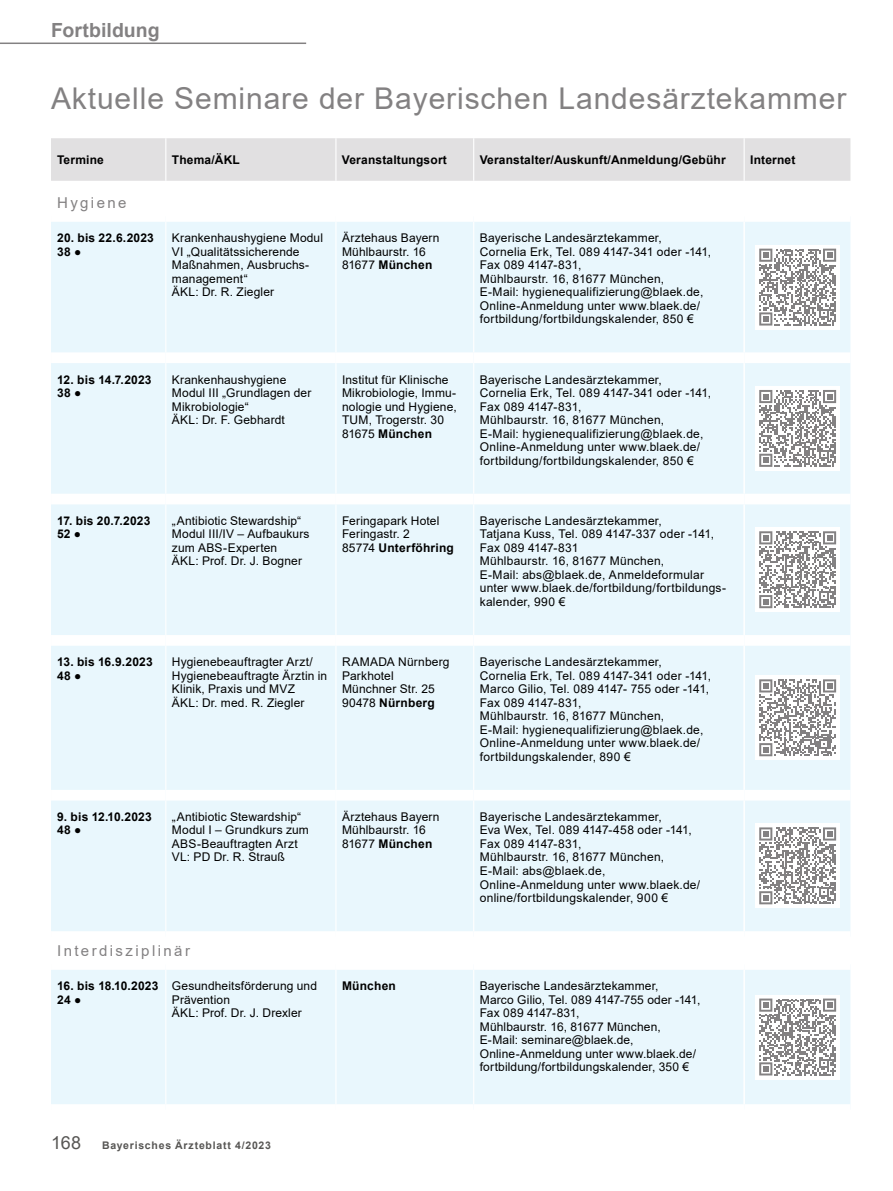
<style>
.page{position:relative;width:893px;height:1191px;background:#fff}
.page>*{position:absolute;margin:0;border:0;box-sizing:border-box;transform-origin:0 0}
.t1{font:30px "Arial";letter-spacing:.03em;color:#838182}
.t2{font:700 19.5px "Arial";color:#838182}
.t3{font:15px "Arial";letter-spacing:.16em;color:#838182}
.t4{font:12px/13.5px "Arial";letter-spacing:.02em;color:#000}
.t5{font:700 12px/13.5px "Arial";letter-spacing:.015em;color:#000}
.t6{font:700 10.5px "Arial";letter-spacing:.07em;color:#575654}
.s1{font-weight:700}
.s2{font-weight:400;font-size:18px}
</style>
<div class="page">
<hr style="left:0;top:43px;width:306px;height:1px;background:#838182">
<div style="left:51px;top:138px;width:799px;height:43px;background:#e1e0e1"></div>
<hr style="left:165px;top:138px;width:1px;height:43px;background:#fff">
<hr style="left:335px;top:138px;width:1px;height:43px;background:#fff">
<hr style="left:473px;top:138px;width:1px;height:43px;background:#fff">
<hr style="left:744px;top:138px;width:1px;height:43px;background:#fff">
<div style="left:51px;top:222px;width:799px;height:882px;background:#e9f7fd"></div>
<hr style="left:165px;top:222px;width:1px;height:130px;background:#fff">
<hr style="left:335px;top:222px;width:1px;height:130px;background:#fff">
<hr style="left:473px;top:222px;width:1px;height:130px;background:#fff">
<hr style="left:165px;top:363px;width:1px;height:131px;background:#fff">
<hr style="left:335px;top:363px;width:1px;height:131px;background:#fff">
<hr style="left:473px;top:363px;width:1px;height:131px;background:#fff">
<hr style="left:165px;top:504px;width:1px;height:131px;background:#fff">
<hr style="left:335px;top:504px;width:1px;height:131px;background:#fff">
<hr style="left:473px;top:504px;width:1px;height:131px;background:#fff">
<hr style="left:165px;top:646px;width:1px;height:144px;background:#fff">
<hr style="left:335px;top:646px;width:1px;height:144px;background:#fff">
<hr style="left:473px;top:646px;width:1px;height:144px;background:#fff">
<hr style="left:165px;top:800px;width:1px;height:131px;background:#fff">
<hr style="left:335px;top:800px;width:1px;height:131px;background:#fff">
<hr style="left:473px;top:800px;width:1px;height:131px;background:#fff">
<hr style="left:165px;top:969px;width:1px;height:135px;background:#fff">
<hr style="left:335px;top:969px;width:1px;height:135px;background:#fff">
<hr style="left:473px;top:969px;width:1px;height:135px;background:#fff">
<hr style="left:743px;top:222px;width:2px;height:130px;background:#fff">
<hr style="left:743px;top:363px;width:2px;height:131px;background:#fff">
<hr style="left:743px;top:504px;width:2px;height:131px;background:#fff">
<hr style="left:743px;top:646px;width:2px;height:144px;background:#fff">
<hr style="left:743px;top:800px;width:2px;height:131px;background:#fff">
<hr style="left:743px;top:969px;width:2px;height:135px;background:#fff">
<div style="left:51px;top:352px;width:115px;height:11px;background:#fff"></div>
<div style="left:166px;top:352px;width:170px;height:11px;background:#fff"></div>
<div style="left:336px;top:352px;width:138px;height:11px;background:#fff"></div>
<div style="left:474px;top:352px;width:270px;height:11px;background:#fff"></div>
<div style="left:744px;top:352px;width:106px;height:11px;background:#fff"></div>
<div style="left:51px;top:494px;width:115px;height:10px;background:#fff"></div>
<div style="left:166px;top:494px;width:170px;height:10px;background:#fff"></div>
<div style="left:336px;top:494px;width:138px;height:10px;background:#fff"></div>
<div style="left:474px;top:494px;width:270px;height:10px;background:#fff"></div>
<div style="left:744px;top:494px;width:106px;height:10px;background:#fff"></div>
<div style="left:51px;top:635px;width:115px;height:11px;background:#fff"></div>
<div style="left:166px;top:635px;width:170px;height:11px;background:#fff"></div>
<div style="left:336px;top:635px;width:138px;height:11px;background:#fff"></div>
<div style="left:474px;top:635px;width:270px;height:11px;background:#fff"></div>
<div style="left:744px;top:635px;width:106px;height:11px;background:#fff"></div>
<div style="left:51px;top:790px;width:115px;height:10px;background:#fff"></div>
<div style="left:166px;top:790px;width:170px;height:10px;background:#fff"></div>
<div style="left:336px;top:790px;width:138px;height:10px;background:#fff"></div>
<div style="left:474px;top:790px;width:270px;height:10px;background:#fff"></div>
<div style="left:744px;top:790px;width:106px;height:10px;background:#fff"></div>
<div style="left:51px;top:931px;width:115px;height:11px;background:#fff"></div>
<div style="left:166px;top:931px;width:170px;height:11px;background:#fff"></div>
<div style="left:336px;top:931px;width:138px;height:11px;background:#fff"></div>
<div style="left:474px;top:931px;width:270px;height:11px;background:#fff"></div>
<div style="left:744px;top:931px;width:106px;height:11px;background:#fff"></div>
<div style="left:51px;top:959px;width:115px;height:10px;background:#fff"></div>
<div style="left:166px;top:959px;width:170px;height:10px;background:#fff"></div>
<div style="left:336px;top:959px;width:138px;height:10px;background:#fff"></div>
<div style="left:474px;top:959px;width:270px;height:10px;background:#fff"></div>
<div style="left:744px;top:959px;width:106px;height:10px;background:#fff"></div>
<div style="left:755px;top:245px;width:85px;height:84px;background:#fff"></div>
<svg style="left:759px;top:249px;width:77px;height:76px"></svg>
<div style="left:755px;top:386px;width:85px;height:84px;background:#fff"></div>
<svg style="left:759px;top:390px;width:77px;height:77px"></svg>
<div style="left:755px;top:527px;width:85px;height:85px;background:#fff"></div>
<svg style="left:759px;top:531px;width:77px;height:77px"></svg>
<div style="left:755px;top:675px;width:85px;height:85px;background:#fff"></div>
<svg style="left:759px;top:679px;width:77px;height:77px"></svg>
<div style="left:755px;top:823px;width:85px;height:85px;background:#fff"></div>
<svg style="left:759px;top:827px;width:77px;height:77px"></svg>
<div style="left:755px;top:994px;width:85px;height:85px;background:#fff"></div>
<svg style="left:759px;top:998px;width:77px;height:77px"></svg>
<h2 class="t2" style="left:51px;top:16px;width:110px">Fortbildung</h2>
<h1 class="t1" style="left:51px;top:78px;width:797px">Aktuelle Seminare der Bayerischen Landesärztekammer</h1>
<p class="t5" style="left:57px;top:153px;width:48px">Termine</p>
<p class="t5" style="left:172px;top:153px;width:70px">Thema/ÄKL</p>
<p class="t5" style="left:342px;top:153px;width:106px">Veranstaltungsort</p>
<p class="t5" style="left:480px;top:153px;width:248px">Veranstalter/Auskunft/Anmeldung/Gebühr</p>
<p class="t5" style="left:750px;top:153px;width:47px">Internet</p>
<p class="t3" style="left:57px;top:192px;width:71px">Hygiene</p>
<p class="t5" style="left:57px;top:231px;width:98px">20. bis 22.6.2023<br>38 ●</p>
<p class="t4" style="left:172px;top:231px;width:153px">Krankenhaushygiene Modul<br>VI „Qualitätssicherende<br>Maßnahmen, Ausbruchs&shy;management“<br>ÄKL: Dr. R. Ziegler</p>
<p class="t4" style="left:342px;top:231px;width:99px">Ärztehaus Bayern<br>Mühlbaurstr. 16<br>81677 <span class="s1">München</span></p>
<p class="t4" style="left:480px;top:231px;width:233px">Bayerische Landesärztekammer, Cornelia Erk, Tel. 089 4147-341 oder -141, Fax 089 4147-831,<br>Mühlbaurstr. 16, 81677 München,<br>E-Mail: hygienequalifizierung@blaek.de, Online-Anmeldung unter www.blaek.de/ fortbildung/fortbildungskalender, 850 €</p>
<p class="t5" style="left:57px;top:373px;width:96px">12. bis 14.7.2023<br>38 ●</p>
<p class="t4" style="left:172px;top:372px;width:141px">Krankenhaushygiene<br>Modul III „Grundlagen der<br>Mikrobiologie“<br>ÄKL: Dr. F. Gebhardt</p>
<p class="t4" style="left:342px;top:372px;width:116px">Institut für Klinische<br>Mikrobiologie, Immu&shy;nologie und Hygiene,<br>TUM, Trogerstr. 30<br>81675 <span class="s1">München</span></p>
<p class="t4" style="left:480px;top:372px;width:233px">Bayerische Landesärztekammer, Cornelia Erk, Tel. 089 4147-341 oder -141, Fax 089 4147-831,<br>Mühlbaurstr. 16, 81677 München,<br>E-Mail: hygienequalifizierung@blaek.de, Online-Anmeldung unter www.blaek.de/ fortbildung/fortbildungskalender, 850 €</p>
<p class="t5" style="left:57px;top:514px;width:95px">17. bis 20.7.2023<br>52 ●</p>
<p class="t4" style="left:172px;top:514px;width:139px">„Antibiotic Stewardship“<br>Modul III/IV – Aufbaukurs zum ABS-Experten<br>ÄKL: Prof. Dr. J. Bogner</p>
<p class="t4" style="left:342px;top:514px;width:113px">Feringapark Hotel<br>Feringastr. 2<br>85774 <span class="s1">Unterföhring</span></p>
<p class="t4" style="left:480px;top:514px;width:248px">Bayerische Landesärztekammer,<br>Tatjana Kuss, Tel. 089 4147-337 oder -141, Fax 089 4147-831<br>Mühlbaurstr. 16, 81677 München,<br>E-Mail: abs@blaek.de, Anmeldeformular unter www.blaek.de/fortbildung/fortbildungs&shy;kalender, 990 €</p>
<p class="t5" style="left:57px;top:655px;width:97px">13. bis 16.9.2023<br>48 ●</p>
<p class="t4" style="left:172px;top:655px;width:157px">Hygienebeauftragter Arzt/<br>Hygienebeauftragte Ärztin in<br>Klinik, Praxis und MVZ<br>ÄKL: Dr. med. R. Ziegler</p>
<p class="t4" style="left:342px;top:655px;width:109px">RAMADA Nürnberg<br>Parkhotel<br>Münchner Str. 25<br>90478 <span class="s1">Nürnberg</span></p>
<p class="t4" style="left:480px;top:655px;width:233px">Bayerische Landesärztekammer, Cornelia Erk, Tel. 089 4147-341 oder -141, Marco Gilio, Tel. 089 4147- 755 oder -141, Fax 089 4147-831,<br>Mühlbaurstr. 16, 81677 München,<br>E-Mail: hygienequalifizierung@blaek.de, Online-Anmeldung unter www.blaek.de/ fortbildungskalender, 890 €</p>
<p class="t5" style="left:57px;top:810px;width:96px">9. bis 12.10.2023<br>48 ●</p>
<p class="t4" style="left:172px;top:810px;width:138px">„Antibiotic Stewardship“<br>Modul I – Grundkurs zum<br>ABS-Beauftragten Arzt<br>VL: PD Dr. R. Strauß</p>
<p class="t4" style="left:342px;top:810px;width:99px">Ärztehaus Bayern<br>Mühlbaurstr. 16<br>81677 <span class="s1">München</span></p>
<p class="t4" style="left:480px;top:810px;width:222px">Bayerische Landesärztekammer,<br>Eva Wex, Tel. 089 4147-458 oder -141,<br>Fax 089 4147-831,<br>Mühlbaurstr. 16, 81677 München,<br>E-Mail: abs@blaek.de,<br>Online-Anmeldung unter www.blaek.de/ online/fortbildungskalender, 900 €</p>
<p class="t3" style="left:57px;top:940px;width:134px">Interdisziplinär</p>
<p class="t5" style="left:57px;top:979px;width:103px">16. bis 18.10.2023<br>24 ●</p>
<p class="t4" style="left:172px;top:979px;width:147px">Gesundheitsförderung und<br>Prävention<br>ÄKL: Prof. Dr. J. Drexler</p>
<p class="t5" style="left:342px;top:979px;width:55px">München</p>
<p class="t4" style="left:480px;top:979px;width:222px">Bayerische Landesärztekammer,<br>Marco Gilio, Tel. 089 4147-755 oder -141, Fax 089 4147-831,<br>Mühlbaurstr. 16, 81677 München, E-Mail: seminare@blaek.de, Online-Anmeldung unter www.blaek.de/ fortbildung/fortbildungskalender, 350 €</p>
<p class="t6" style="left:51px;top:1137px;width:221px"><span class="s2">168</span> Bayerisches Ärzteblatt 4/2023</p>
</div>
